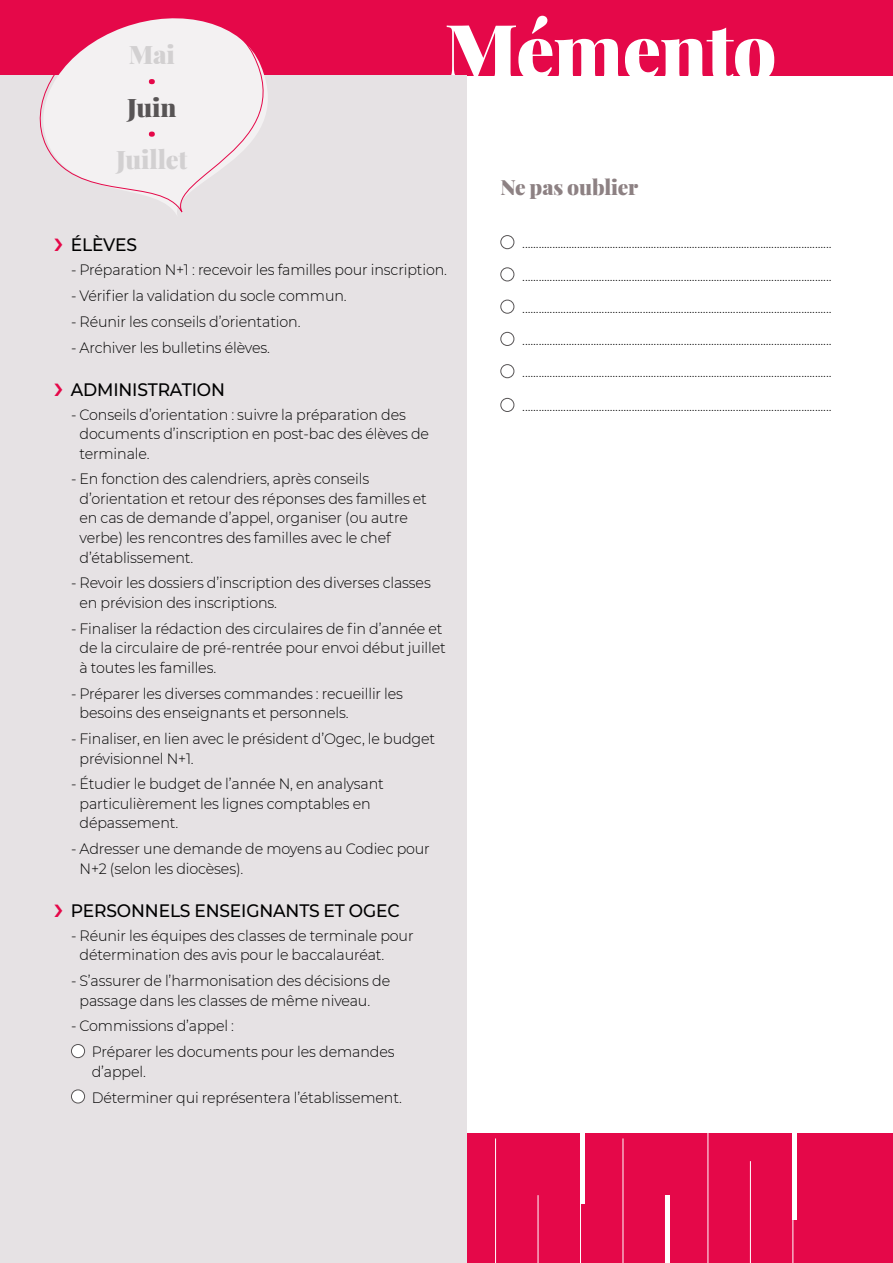
<style>
.page{position:relative;width:893px;height:1263px;background:#fff}
.page>*{position:absolute;margin:0;border:0;box-sizing:border-box;transform-origin:0 0}
.t1{font:900 76.35px "Playfair Display";letter-spacing:-.015em;color:#fff}
.t2{font:900 25.5px "Playfair Display";letter-spacing:-.005em;color:#d2d0d1}
.t3{font:900 25.5px "Playfair Display";color:#575455}
.t4{font:900 21px "Playfair Display";letter-spacing:-.005em;color:#8d8183}
.t5{font:500 18px "Montserrat";letter-spacing:-.01em;color:#000;scale:.95 1}
.t6{font:300 15px/19.5px "Montserrat";letter-spacing:-.01em;color:#000;scale:.95 1}
</style>
<div class="page">
<div style="left:0;top:1134px;width:893px;height:129px;background:#e50849"></div>
<hr style="left:495px;top:1138px;width:1px;height:125px;background:#fff">
<hr style="left:538px;top:1195px;width:1px;height:68px;background:#fff">
<hr style="left:580px;top:1161px;width:1px;height:102px;background:#fff">
<hr style="left:623px;top:1138px;width:1px;height:125px;background:#fff">
<hr style="left:708px;top:1093px;width:1px;height:170px;background:#fff">
<hr style="left:750px;top:1161px;width:1px;height:102px;background:#fff">
<hr style="left:792px;top:1131px;width:1px;height:132px;background:#fff">
<div style="left:792px;top:1131px;width:5px;height:88px;background:#fff"></div>
<hr style="left:580px;top:1115px;width:4px;height:89px;background:#fff">
<hr style="left:665px;top:1195px;width:4px;height:68px;background:#fff">
<div style="left:500px;top:235px;width:14px;height:14px;border:1px solid #575455;border-radius:50%"></div>
<div style="left:500px;top:267px;width:14px;height:14px;border:1px solid #575455;border-radius:50%"></div>
<div style="left:500px;top:300px;width:14px;height:14px;border:1px solid #575455;border-radius:50%"></div>
<div style="left:500px;top:332px;width:14px;height:14px;border:1px solid #575455;border-radius:50%"></div>
<div style="left:500px;top:364px;width:14px;height:14px;border:1px solid #575455;border-radius:50%"></div>
<div style="left:500px;top:398px;width:14px;height:14px;border:1px solid #575455;border-radius:50%"></div>
<div style="left:0;top:0;width:893px;height:75px;background:#e50849"></div>
<div style="left:0;top:75px;width:466px;height:1188px;background:#e6e2e4"></div>
<div style="left:71px;top:1044px;width:14px;height:14px;background:#fff;border-radius:50%"></div>
<div style="left:71px;top:1044px;width:14px;height:14px;border:1px solid #575455;border-radius:50%"></div>
<div style="left:71px;top:1090px;width:14px;height:13px;background:#fff;border-radius:50%"></div>
<div style="left:71px;top:1089px;width:14px;height:14px;border:1px solid #575455;border-radius:50%"></div>
<svg style="left:39px;top:18px;width:229px;height:196px"></svg>
<svg style="left:149px;top:79px;width:6px;height:5px"></svg>
<svg style="left:149px;top:132px;width:6px;height:5px"></svg>
<h2 class="t2" style="left:129px;top:35px;width:48px">Mai</h2>
<h2 class="t3" style="left:127px;top:87px;width:51px">Juin</h2>
<h2 class="t2" style="left:116px;top:140px;width:73px">Juillet</h2>
<h1 class="t1" style="left:444px;top:-9px;width:334px">Mémento</h1>
<h3 class="t4" style="left:500px;top:170px;width:139px">Ne pas oublier</h3>
<p class="t5" style="left:71px;top:232px;width:71px">ÉLÈVES</p>
<p class="t6" style="left:71px;top:259px;width:397px">- Préparation N+1 : recevoir les familles pour inscription.</p>
<p class="t6" style="left:71px;top:285px;width:292px">- Vérifier la validation du socle commun.</p>
<p class="t6" style="left:71px;top:311px;width:243px">- Réunir les conseils d’orientation.</p>
<p class="t6" style="left:71px;top:337px;width:211px">- Archiver les bulletins élèves.</p>
<p class="t5" style="left:71px;top:377px;width:164px">ADMINISTRATION</p>
<p class="t6" style="left:80px;top:404px;width:369px;text-indent:-9px">- Conseils d’orientation : suivre la préparation des documents d’inscription en post-bac des élèves de terminale.</p>
<p class="t6" style="left:80px;top:469px;width:367px;text-indent:-9px">- En fonction des calendriers, après conseils d’orientation et retour des réponses des familles et en cas de demande d’appel, organiser (ou autre verbe) les rencontres des familles avec le chef d’établissement.</p>
<p class="t6" style="left:80px;top:573px;width:371px;text-indent:-9px">- Revoir les dossiers d’inscription des diverses classes en prévision des inscriptions.</p>
<p class="t6" style="left:80px;top:618px;width:387px;text-indent:-9px">- Finaliser la rédaction des circulaires de fin d’année et de la circulaire de pré-rentrée pour envoi début juillet à toutes les familles.</p>
<p class="t6" style="left:80px;top:683px;width:342px;text-indent:-9px">- Préparer les diverses commandes : recueillir les besoins des enseignants et personnels.</p>
<p class="t6" style="left:80px;top:728px;width:376px;text-indent:-9px">- Finaliser, en lien avec le président d’Ogec, le budget prévisionnel N+1.</p>
<p class="t6" style="left:80px;top:774px;width:322px;text-indent:-9px">- Étudier le budget de l’année N, en analysant particulièrement les lignes comptables en dépassement.</p>
<p class="t6" style="left:80px;top:839px;width:370px;text-indent:-9px">- Adresser une demande de moyens au Codiec pour<br>N+2 (selon les diocèses).</p>
<p class="t5" style="left:71px;top:898px;width:348px">PERSONNELS ENSEIGNANTS ET OGEC</p>
<p class="t6" style="left:80px;top:925px;width:353px;text-indent:-9px">- Réunir les équipes des classes de terminale pour détermination des avis pour le baccalauréat.</p>
<p class="t6" style="left:80px;top:970px;width:329px;text-indent:-9px">- S’assurer de l’harmonisation des décisions de passage dans les classes de même niveau.</p>
<p class="t6" style="left:92px;top:1013px;width:320px;line-height:26px;text-indent:-21px">- Commissions d’appel :<br>Préparer les documents pour les demandes</p>
<p class="t6" style="left:92px;top:1058px;width:328px;line-height:26px">d’appel.<br>Déterminer qui représentera l’établissement.</p>
<p class="t6" style="left:522px;top:226px;width:327px;line-height:32.2px;text-align:justify">................................................................................................................. ................................................................................................................. ................................................................................................................. ................................................................................................................. .................................................................................................................</p>
<p class="t6" style="left:522px;top:396px;width:327px">.................................................................................................................</p>
</div>
